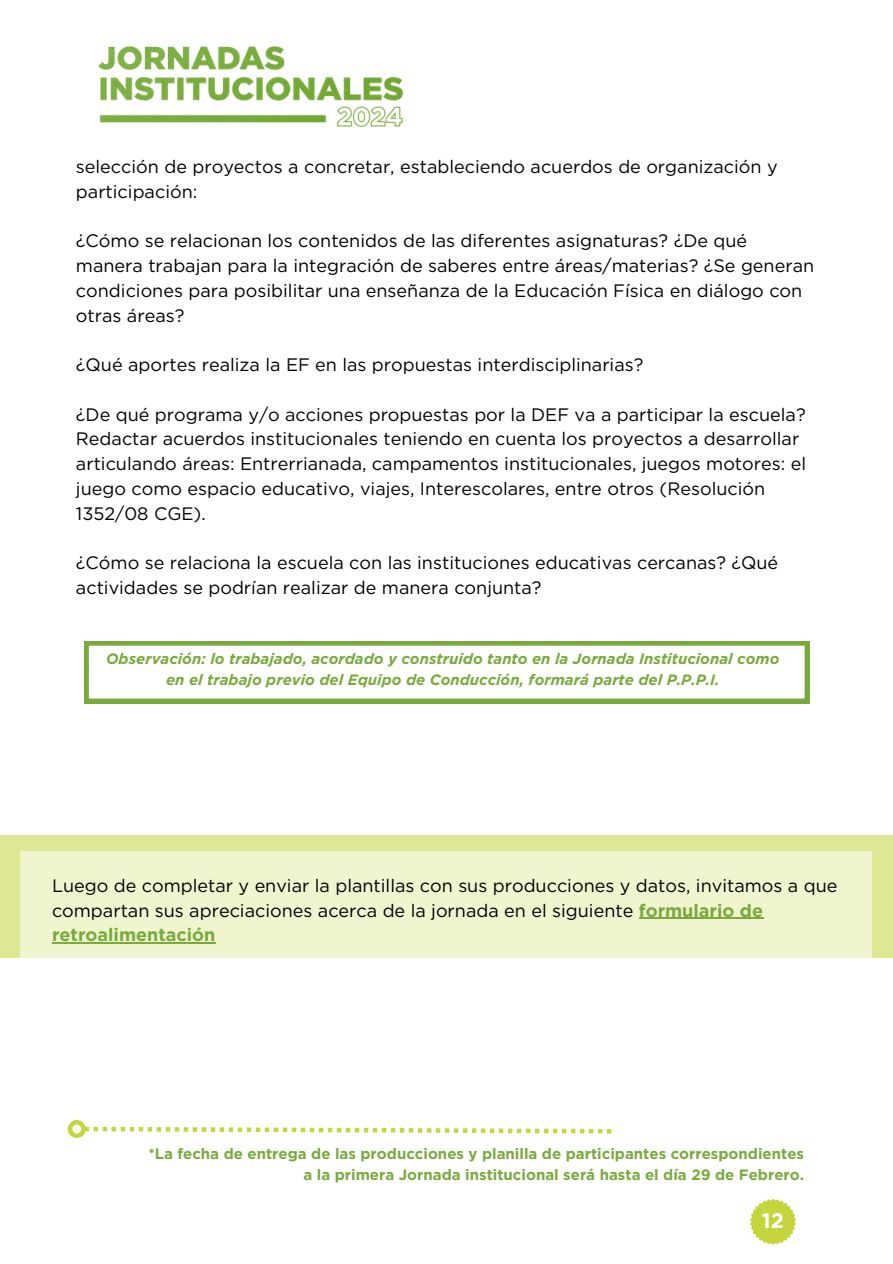
<style>
.page{position:relative;width:893px;height:1264px;background:#fff}
.page>*{position:absolute;margin:0;border:0;box-sizing:border-box;transform-origin:0 0}
.t1{font:700 21px "Gotham";color:#fff}
.t2{font:18px/24.8px "Gotham";color:#000}
.t3{font:italic 700 15px/20.2px "Gotham";color:#78ab3c;text-align:center}
.t4{font:700 15px/20.2px "Gotham";color:#78ab3c;text-align:right}
.s1{font-weight:700;color:#78ab3c}
</style>
<div class="page">
<img style="left:98px;top:46px;width:305px;height:82px">
<svg style="left:85px;top:1126px;width:526px;height:7px"></svg>
<div style="left:68px;top:1119px;width:18px;height:18px;border:4px solid #c5d53e;border-radius:50%"></div>
<svg style="left:84px;top:641px;width:725px;height:62px"></svg>
<svg style="left:750px;top:1199px;width:46px;height:45px"></svg>
<div style="left:0;top:835px;width:892px;height:123px;background:#dee791"></div>
<div style="left:20px;top:851px;width:851px;height:107px;background:#f0f4cf"></div>
<hr style="left:638px;top:917px;width:125px;height:1px;background:#78ab3c">
<hr style="left:52px;top:942px;width:163px;height:1px;background:#78ab3c">
<p class="t2" style="left:76px;top:154px;width:703px">selección de proyectos a concretar, estableciendo acuerdos de organización y participación:</p>
<p class="t2" style="left:76px;top:228px;width:739px">¿Cómo se relacionan los contenidos de las diferentes asignaturas? ¿De qué manera trabajan para la integración de saberes entre áreas/materias? ¿Se generan condiciones para posibilitar una enseñanza de la Educación Física en diálogo con otras áreas?</p>
<p class="t2" style="left:76px;top:352px;width:569px">¿Qué aportes realiza la EF en las propuestas interdisciplinarias?</p>
<p class="t2" style="left:76px;top:402px;width:731px">¿De qué programa y/o acciones propuestas por la DEF va a participar la escuela?<br>Redactar acuerdos institucionales teniendo en cuenta los proyectos a desarrollar articulando áreas: Entrerrianada, campamentos institucionales, juegos motores: el juego como espacio educativo, viajes, Interescolares, entre otros (Resolución 1352/08 CGE).</p>
<p class="t2" style="left:76px;top:550px;width:703px">¿Cómo se relaciona la escuela con las instituciones educativas cercanas? ¿Qué actividades se podrían realizar de manera conjunta?</p>
<p class="t3" style="left:106px;top:649px;width:674px">Observación: lo trabajado, acordado y construido tanto en la Jornada Institucional como en el trabajo previo del Equipo de Conducción, formará parte del P.P.P.I.</p>
<p class="t2" style="left:52px;top:873px;width:786px">Luego de completar y enviar la plantillas con sus producciones y datos, invitamos a que compartan sus apreciaciones acerca de la jornada en el siguiente <span class="s1">formulario de retroalimentación</span></p>
<p class="t4" style="left:148px;top:1143px;width:657px">*La fecha de entrega de las producciones y planilla de participantes correspondientes a la primera Jornada institucional será hasta el día 29 de Febrero.</p>
<p class="t1" style="left:762px;top:1208px;width:23px">12</p>
</div>
